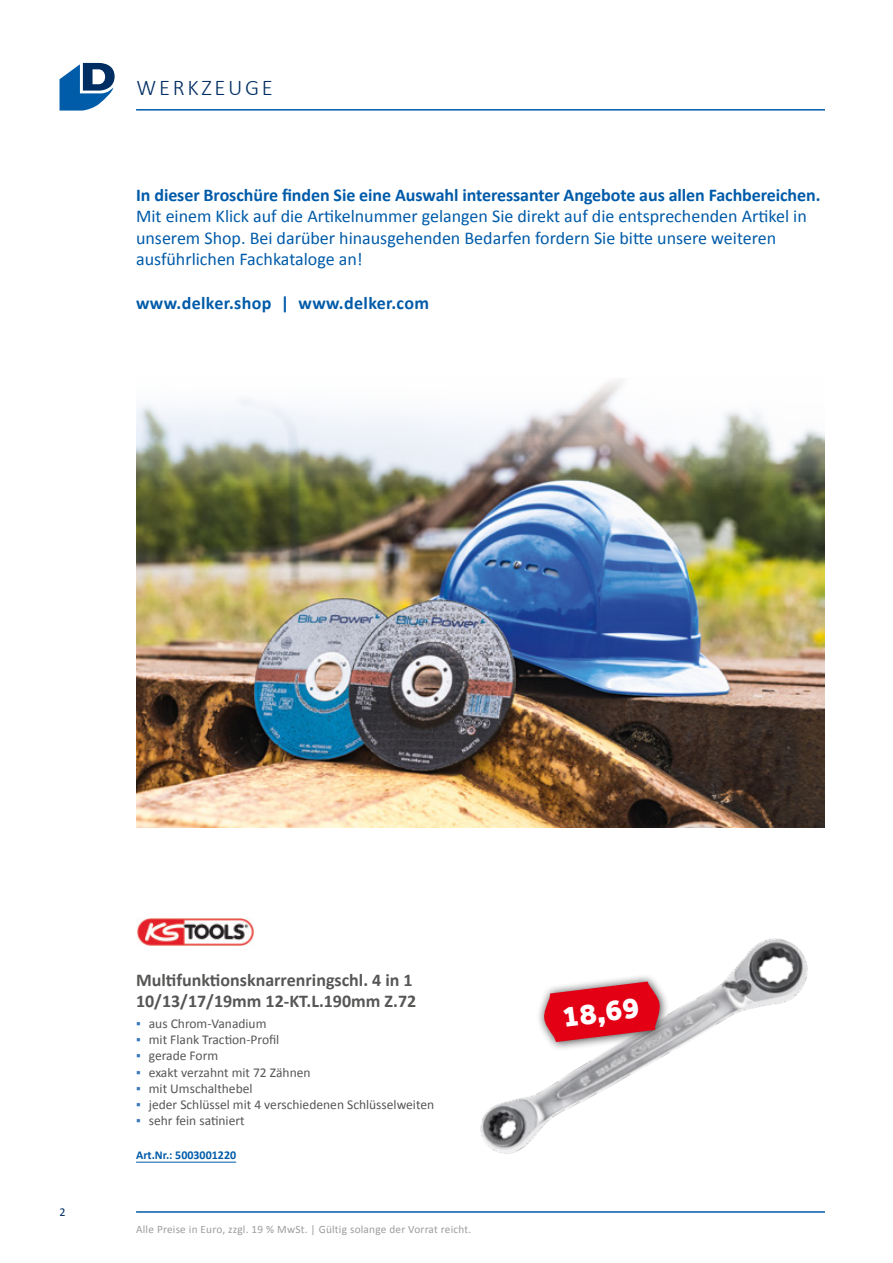
<style>
.page{position:relative;width:893px;height:1263px;background:#fff}
.page>*{position:absolute;margin:0;border:0;box-sizing:border-box;transform-origin:0 0}
.t1{font:800 30.45px "Effra";color:#fff}
.t2{font:300 22.5px "Calibri";letter-spacing:.12em;color:#002d62}
.t3{font:18px/21.6px "Calibri";color:#005ba9}
.t4{font:700 18px "Calibri";letter-spacing:-.005em;color:#005ba9}
.t5{font:700 18px/21.6px "Calibri";color:#565655}
.t6{font:700 18px "Calibri";letter-spacing:.02em;color:#005ba9}
.t7{font:13.5px "Calibri";color:#565655}
.t8{font:700 12px "Calibri";color:#005ba9}
.t9{font:12px "Calibri";color:#002d62}
.t10{font:11.25px "Calibri";letter-spacing:.02em;color:#9c9c9d}
.s1{color:#3276bb}
</style>
<div class="page">
<svg style="left:60px;top:63px;width:55px;height:48px"></svg>
<hr style="left:136px;top:1211px;width:689px;height:2px;background:#005ba9">
<hr style="left:136px;top:109px;width:689px;height:2px;background:#005ba9">
<img style="left:136px;top:381px;width:689px;height:446px">
<img style="left:137px;top:918px;width:117px;height:28px">
<hr style="left:136px;top:1162px;width:100px;height:1px;background:#005ba9">
<img style="left:480px;top:938px;width:328px;height:216px">
<div style="left:536px;top:973px;width:134px;height:79px;background:#000;opacity:.77"></div>
<svg style="left:543px;top:981px;width:117px;height:61px;background:#db3343"></svg>
<p class="t2" style="left:137px;top:73px;width:138px">WERKZEUGE</p>
<p class="t4" style="left:136px;top:182px;width:686px">In dieser Broschüre finden Sie eine Auswahl interessanter Angebote aus allen Fachbereichen.</p>
<p class="t3" style="left:136px;top:205px;width:672px">Mit einem Klick auf die Artikelnummer gelangen Sie direkt auf die entsprechenden Artikel in unserem Shop. Bei darüber hinausgehenden Bedarfen fordern Sie bitte unsere weiteren ausführlichen Fachkataloge an!</p>
<p class="t6" style="left:136px;top:290px;width:295px">www.delker.shop | www.delker.com</p>
<p class="t9" style="left:60px;top:1204px;width:8px">2</p>
<p class="t5" style="left:136px;top:968px;width:282px">Multifunktionsknarrenringschl. 4 in 1<br>10/13/17/19mm 12-KT.L.190mm Z.72</p>
<p class="t7" style="left:136px;top:1014px;width:132px"><span class="s1">▪</span> aus Chrom-Vanadium</p>
<p class="t7" style="left:136px;top:1030px;width:145px"><span class="s1">▪</span> mit Flank Traction-Profil</p>
<p class="t7" style="left:136px;top:1046px;width:84px"><span class="s1">▪</span> gerade Form</p>
<p class="t7" style="left:136px;top:1063px;width:176px"><span class="s1">▪</span> exakt verzahnt mit 72 Zähnen</p>
<p class="t7" style="left:136px;top:1079px;width:118px"><span class="s1">▪</span> mit Umschalthebel</p>
<p class="t7" style="left:136px;top:1095px;width:300px"><span class="s1">▪</span> jeder Schlüssel mit 4 verschiedenen Schlüsselweiten</p>
<p class="t7" style="left:136px;top:1111px;width:110px"><span class="s1">▪</span> sehr fein satiniert</p>
<p class="t8" style="left:136px;top:1147px;width:102px">Art.Nr.: 5003001220</p>
<p class="t10" style="left:136px;top:1221px;width:337px">Alle Preise in Euro, zzgl. 19 % MwSt. | Gültig solange der Vorrat reicht.</p>
<h1 class="t1" style="left:560px;top:998px;width:79px;rotate:-7deg">18,69</h1>
</div>
